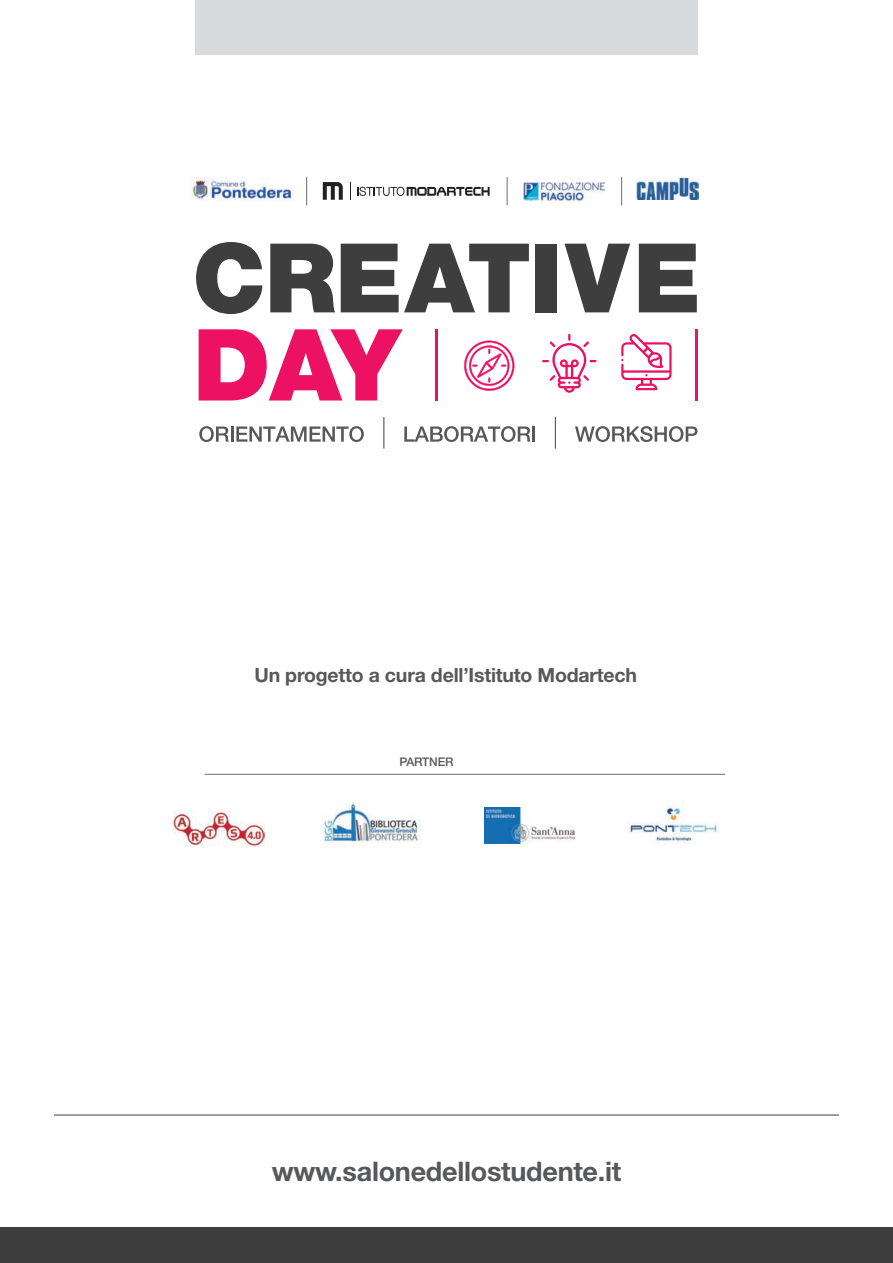
<style>
.page{position:relative;width:893px;height:1263px;background:#fff}
.page>*{position:absolute;margin:0;border:0;box-sizing:border-box;transform-origin:0 0}
.t1{font:700 27px "Helvetica Neue LT Std";letter-spacing:-.01em;color:#57585a}
.t2{font:700 19.5px "Helvetica Neue LT Std";letter-spacing:-.01em;color:#57585a}
.t3{font:500 11.85px "Helvetica Neue LT Std";letter-spacing:-.01em;color:#57585a}
</style>
<div class="page">
<div style="left:0;top:1228px;width:893px;height:35px;background:#3e3e3f"></div>
<hr style="left:204px;top:774px;width:521px;height:1px;background:#6c6d70">
<svg style="left:199px;top:426px;width:165px;height:16px"></svg>
<svg style="left:404px;top:426px;width:126px;height:16px"></svg>
<hr style="left:532px;top:426px;width:3px;height:16px;background:#57585a">
<svg style="left:575px;top:426px;width:122px;height:16px"></svg>
<hr style="left:383px;top:417px;width:1px;height:32px;background:#57585a">
<hr style="left:555px;top:417px;width:1px;height:32px;background:#57585a">
<hr style="left:436px;top:329px;width:2px;height:71px;background:#ec1163">
<hr style="left:695px;top:329px;width:3px;height:71px;background:#ec1163">
<svg style="left:196px;top:242px;width:66px;height:72px"></svg>
<svg style="left:270px;top:244px;width:65px;height:68px"></svg>
<svg style="left:341px;top:244px;width:188px;height:68px"></svg>
<div style="left:536px;top:244px;width:21px;height:68px;background:#3e3e3f"></div>
<svg style="left:564px;top:244px;width:66px;height:68px"></svg>
<svg style="left:639px;top:244px;width:58px;height:68px"></svg>
<svg style="left:199px;top:329px;width:204px;height:71px"></svg>
<svg style="left:621px;top:334px;width:51px;height:56px"></svg>
<svg style="left:542px;top:334px;width:55px;height:59px"></svg>
<svg style="left:464px;top:340px;width:50px;height:51px"></svg>
<img style="left:191px;top:177px;width:104px;height:24px">
<svg style="left:621px;top:177px;width:1px;height:28px"></svg>
<svg style="left:507px;top:177px;width:1px;height:28px"></svg>
<svg style="left:306px;top:177px;width:1px;height:28px"></svg>
<svg style="left:323px;top:182px;width:20px;height:18px"></svg>
<svg style="left:350px;top:182px;width:1px;height:18px"></svg>
<svg style="left:357px;top:187px;width:133px;height:9px"></svg>
<img style="left:637px;top:179px;width:62px;height:20px">
<img style="left:523px;top:182px;width:82px;height:19px">
<hr style="left:54px;top:1115px;width:785px;height:1px;background:#3e3e3f">
<img style="left:627px;top:801px;width:90px;height:44px">
<img style="left:174px;top:811px;width:91px;height:35px">
<img style="left:323px;top:802px;width:98px;height:41px">
<img style="left:485px;top:808px;width:89px;height:35px">
<div style="left:195px;top:0;width:503px;height:54px;background:#d9dadc"></div>
<p class="t2" style="left:254px;top:663px;width:384px">Un progetto a cura dell’Istituto Modartech</p>
<p class="t3" style="left:399px;top:754px;width:56px">PARTNER</p>
<h1 class="t1" style="left:272px;top:1155px;width:351px">www.salonedellostudente.it</h1>
</div>
